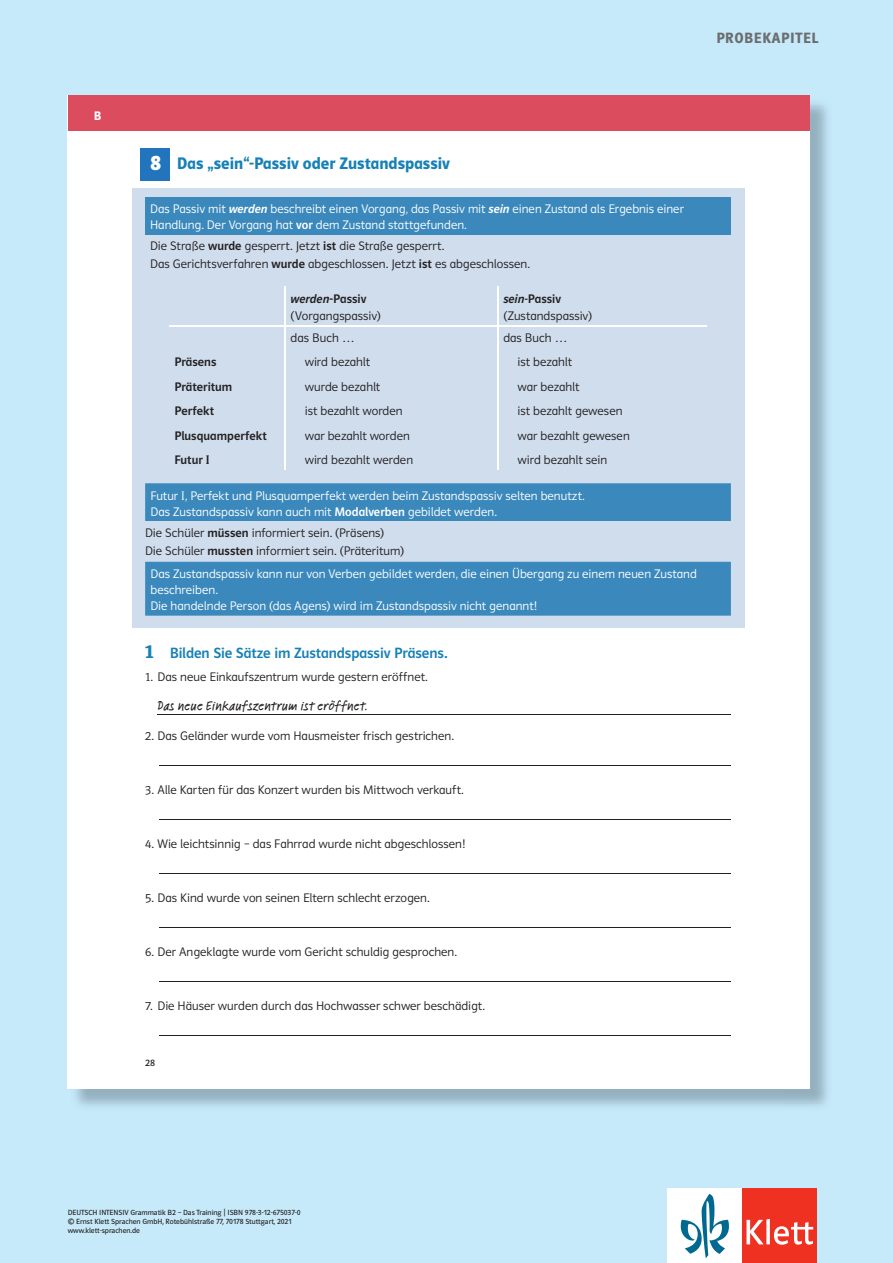
<style>
.page{position:relative;width:893px;height:1263px;background:#c6eafa}
.page>*{position:absolute;margin:0;border:0;box-sizing:border-box;transform-origin:0 0}
.t1{font:700 21.75px "Polo CEF";color:#fff}
.t2{font:21.15px "Polo Basis TB Hfett";color:#fff}
.t3{font:16.8px "Polo Basis TB Hfett";color:#1781b7}
.t4{font:15px "Polo Basis TB Krftg";letter-spacing:-.005em;color:#1781b7}
.t5{font:600 15px "Polo CEF";letter-spacing:.04em;color:#6c6d70}
.t6{font:500 13.65px "Feltpen Com";letter-spacing:.015em;color:#231f20}
.t7{font:12.45px/24.5px "Polo Basis TB Leicht";letter-spacing:.005em;color:#231f20}
.t8{font:12.45px/16.2px "Polo Basis TB Leicht";letter-spacing:.005em;color:#fff}
.t9{font:12.45px/24.5px "Polo Basis TB Krftg";letter-spacing:.005em;color:#231f20}
.t10{font:12.45px "Polo Basis TB Hfett";color:#fff}
.t11{font:9.9px "Polo Basis TB Buch";color:#231f20}
.t12{font:7.5px/9px "Polo CEF";color:#231f20}
.s1{font-family:"Polo Basis TB Krftg Kursiv"}
.s2{font-family:"Polo Basis TB Krftg"}
.s3{font-family:"Polo Basis TB Hfett";font-size:19.95px}
</style>
<div class="page">
<div style="left:668px;top:1188px;width:74px;height:75px;background:#fff"></div>
<div style="left:742px;top:1188px;width:74px;height:75px;background:#ef3122"></div>
<svg style="left:746px;top:1219px;width:67px;height:26px"></svg>
<svg style="left:681px;top:1194px;width:48px;height:64px"></svg>
<div style="left:68px;top:95px;width:742px;height:994px;background:#fff"></div>
<hr style="left:808px;top:95px;width:2px;height:36px;background:#db4c5f">
<div style="left:68px;top:95px;width:740px;height:36px;background:#db4c5f"></div>
<div style="left:132px;top:188px;width:612px;height:439px;background:#cfdded"></div>
<hr style="left:157px;top:714px;width:574px;height:1px;background:#231f20">
<hr style="left:159px;top:765px;width:572px;height:1px;background:#231f20">
<hr style="left:159px;top:819px;width:572px;height:1px;background:#231f20">
<hr style="left:159px;top:873px;width:572px;height:1px;background:#231f20">
<hr style="left:159px;top:927px;width:572px;height:1px;background:#231f20">
<hr style="left:159px;top:981px;width:572px;height:1px;background:#231f20">
<hr style="left:159px;top:1035px;width:572px;height:1px;background:#231f20">
<div style="left:145px;top:197px;width:586px;height:37px;background:#3b89bc"></div>
<hr style="left:284px;top:287px;width:2px;height:38px;background:#fff">
<hr style="left:497px;top:287px;width:2px;height:38px;background:#fff">
<hr style="left:169px;top:325px;width:116px;height:1px;background:#fff">
<hr style="left:285px;top:325px;width:213px;height:1px;background:#fff">
<hr style="left:284px;top:326px;width:2px;height:143px;background:#fff">
<hr style="left:498px;top:325px;width:209px;height:1px;background:#fff">
<hr style="left:497px;top:326px;width:2px;height:143px;background:#fff">
<svg style="left:145px;top:483px;width:586px;height:133px;fill:#3b89bc"></svg>
<div style="left:140px;top:148px;width:30px;height:33px;background:#2275bc"></div>
<p class="t10" style="left:94px;top:109px;width:9px">B</p>
<p class="t5" style="left:716px;top:29px;width:104px">PROBEKAPITEL</p>
<h2 class="t2" style="left:149px;top:150px;width:12px">8</h2>
<h1 class="t1" style="left:151px;top:149px;width:12px">8</h1>
<h3 class="t3" style="left:177px;top:154px;width:275px">Das „sein“-Passiv oder Zustandspassiv</h3>
<p class="t8" style="left:150px;top:201px;width:535px">Das Passiv mit <span class="s1">werden</span> beschreibt einen Vorgang, das Passiv mit <span class="s1">sein</span> einen Zustand als Ergebnis einer<br>Handlung. Der Vorgang hat <span class="s2">vor</span> dem Zustand stattgefunden.</p>
<p class="t7" style="left:150px;top:238px;width:381px;line-height:17.4px">Die Straße <span class="s2">wurde</span> gesperrt. Jetzt <span class="s2">ist</span> die Straße gesperrt.<br>Das Gerichtsverfahren <span class="s2">wurde</span> abgeschlossen. Jetzt <span class="s2">ist</span> es abgeschlossen.</p>
<p class="t9" style="left:291px;top:286px;width:77px"><span class="s1">werden</span>-Passiv</p>
<p class="t7" style="left:291px;top:304px;width:92px">(Vorgangspassiv)</p>
<p class="t9" style="left:503px;top:286px;width:59px"><span class="s1">sein-</span>Passiv</p>
<p class="t7" style="left:503px;top:304px;width:90px">(Zustandspassiv)</p>
<p class="t7" style="left:305px;top:325px;width:110px;text-indent:-14px">das Buch …<br>wird bezahlt<br>wurde bezahlt<br>ist bezahlt worden war bezahlt worden wird bezahlt werden</p>
<p class="t7" style="left:517px;top:325px;width:114px;text-indent:-14px">das Buch …<br>ist bezahlt<br>war bezahlt<br>ist bezahlt gewesen war bezahlt gewesen wird bezahlt sein</p>
<p class="t8" style="left:150px;top:487px;width:436px">Futur I, Perfekt und Plusquamperfekt werden beim Zustandspassiv selten benutzt.<br>Das Zustandspassiv kann auch mit <span class="s2">Modalverben</span> gebildet werden.</p>
<p class="t7" style="left:145px;top:524px;width:260px;line-height:17.4px">Die Schüler <span class="s2">müssen</span> informiert sein. (Präsens)<br>Die Schüler <span class="s2">mussten</span> informiert sein. (Präteritum)</p>
<p class="t8" style="left:150px;top:566px;width:548px">Das Zustandspassiv kann nur von Verben gebildet werden, die einen Übergang zu einem neuen Zustand beschreiben.<br>Die handelnde Person (das Agens) wird im Zustandspassiv nicht genannt!</p>
<p class="t4" style="left:145px;top:645px;width:304px"><span class="s3">1</span> Bilden Sie Sätze im Zustandspassiv Präsens.</p>
<p class="t7" style="left:145px;top:664px;width:284px">1. Das neue Einkaufszentrum wurde gestern eröffnet.</p>
<p class="t6" style="left:157px;top:697px;width:212px">Das neue Einkaufszentrum ist eröffnet.</p>
<p class="t7" style="left:145px;top:723px;width:310px">2. Das Geländer wurde vom Hausmeister frisch gestrichen.</p>
<p class="t9" style="left:174px;top:350px;width:94px">Präsens<br>Präteritum<br>Perfekt<br>Plusquamperfekt<br>Futur I</p>
<p class="t7" style="left:145px;top:777px;width:320px">3. Alle Karten für das Konzert wurden bis Mittwoch verkauft.</p>
<p class="t7" style="left:145px;top:831px;width:322px">4. Wie leichtsinnig – das Fahrrad wurde nicht abgeschlossen!</p>
<p class="t7" style="left:145px;top:885px;width:286px">5. Das Kind wurde von seinen Eltern schlecht erzogen.</p>
<p class="t7" style="left:145px;top:939px;width:313px">6. Der Angeklagte wurde vom Gericht schuldig gesprochen.</p>
<p class="t7" style="left:145px;top:993px;width:341px">7. Die Häuser wurden durch das Hochwasser schwer beschädigt.</p>
<p class="t11" style="left:145px;top:1057px;width:11px">28</p>
<p class="t12" style="left:68px;top:1208px;width:234px">DEUTSCH INTENSIV Grammatik B2 – Das Training ⏐ ISBN 978-3-12-675037-0 © Ernst Klett Sprachen GmbH, Rotebühlstraße 77, 70178 Stuttgart, 2021 www.klett-sprachen.de</p>
</div>
